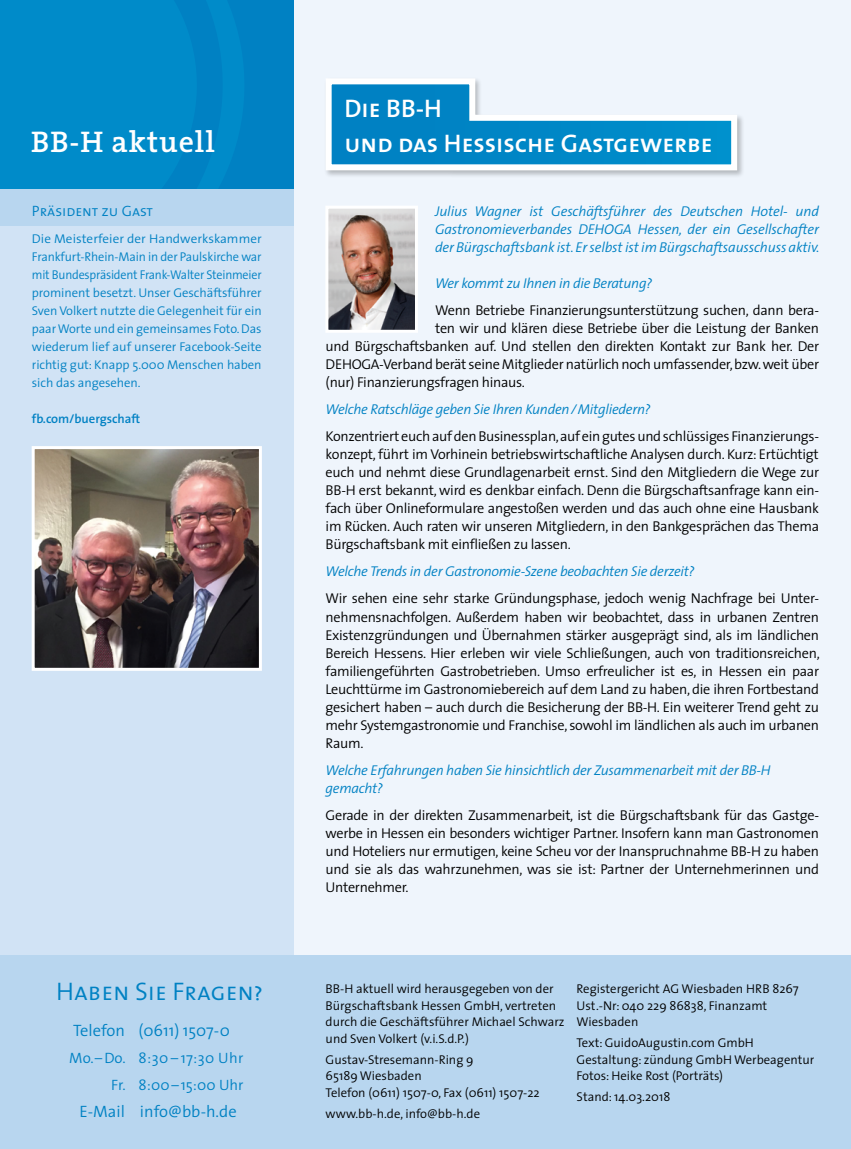
<style>
.page{position:relative;width:851px;height:1149px;background:#fff}
.page>*{position:absolute;margin:0;border:0;box-sizing:border-box;transform-origin:0 0}
.t1{font:600 30px "The Serif";letter-spacing:.03em;color:#fff}
.t2{font:25.5px/34.5px "The Mix Semi Bold Caps";color:#fff}
.t3{font:25.5px "The Sans Semi Light Caps";color:#0081c3}
.t4{font:300 16.5px "The Sans";color:#0081c3}
.t5{font:300 15px/27px "The Sans";color:#0081c3;text-align:right}
.t6{font:15px "The Sans Semi Light Caps";color:#0081c3}
.t7{font:300 14.25px/18px "The Sans";letter-spacing:-.02em;color:#000;text-align:justify}
.t8{font:italic 300 14.25px/18px "The Sans";letter-spacing:-.02em;color:#0081c3;text-align:justify}
.t9{font:300 12.75px/16.5px "The Sans";color:#000}
.t10{font:300 12.75px/18px "The Sans";letter-spacing:-.005em;color:#0081c3;text-align:justify}
.t11{font:600 12.75px "The Sans";letter-spacing:-.005em;color:#0081c3}
</style>
<div class="page">
<div style="left:0;top:0;width:850px;height:1066px;background:#eff5fc"></div>
<div style="left:0;top:178px;width:293px;height:970px;background:#d1e3f5"></div>
<div style="left:0;top:955px;width:850px;height:193px;background:#b8d6ef"></div>
<div style="left:0;top:0;width:293px;height:189px;background:#008bc9"></div>
<svg style="left:850px;top:0;width:1px;height:189px"></svg>
<div style="left:0;top:189px;width:293px;height:36px;background:#b8d6ef"></div>
<img style="left:326px;top:206px;width:92px;height:127px">
<div style="left:324px;top:77px;width:420px;height:101px;background:#000;opacity:.25"></div>
<svg style="left:324px;top:77px;width:416px;height:96px"></svg>
<img style="left:31px;top:446px;width:231px;height:225px">
<h1 class="t1" style="left:31px;top:116px;width:185px">BB-H aktuell</h1>
<p class="t6" style="left:32px;top:199px;width:123px">Präsident zu Gast</p>
<p class="t10" style="left:32px;top:229px;width:231px">Die Meisterfeier der Handwerkskammer Frankfurt-Rhein-Main in der Paulskirche war mit Bundespräsident Frank-Walter Steinmeier prominent besetzt. Unser Geschäftsführer Sven Volkert nutzte die Gelegenheit für ein paar Worte und ein gemeinsames Foto. Das wiederum lief auf unserer Facebook-Seite richtig gut: Knapp 5.000 Menschen haben sich das angesehen.</p>
<p class="t11" style="left:32px;top:408px;width:110px">fb.com/buergschaft</p>
<h2 class="t3" style="left:56px;top:969px;width:208px">Haben Sie Fragen?</h2>
<p class="t4" style="left:73px;top:1016px;width:158px">Telefon (0611) 1507-0</p>
<p class="t5" style="left:69px;top:1043px;width:176px">Mo.–Do. 8:30 – 17:30 Uhr<br>Fr. 8:00–15:00 Uhr</p>
<p class="t4" style="left:79px;top:1097px;width:159px">E-Mail info@bb-h.de</p>
<h2 class="t2" style="left:344px;top:91px;width:369px">Die BB-H<br>und das Hessische Gastgewerbe</h2>
<p class="t8" style="left:435px;top:202px;width:386px">Julius Wagner ist Geschäftsführer des Deutschen Hotel- und Gastronomieverbandes DEHOGA Hessen, der ein Gesellschafter der Bürgschaftsbank ist. Er selbst ist im Bürgschaftsausschuss aktiv.</p>
<p class="t8" style="left:435px;top:274px;width:219px">Wer kommt zu Ihnen in die Beratung?</p>
<p class="t7" style="left:435px;top:301px;width:385px">Wenn Betriebe Finanzierungsunterstützung suchen, dann bera-</p>
<p class="t7" style="left:435px;top:319px;width:385px">ten wir und klären diese Betriebe über die Leistung der Banken</p>
<p class="t7" style="left:325px;top:337px;width:495px">und Bürgschaftsbanken auf. Und stellen den direkten Kontakt zur Bank her. Der</p>
<p class="t7" style="left:325px;top:355px;width:495px">DEHOGA-Verband berät seine Mitglieder natürlich noch umfassender, bzw. weit über</p>
<p class="t7" style="left:325px;top:373px;width:201px">(nur) Finanzierungsfragen hinaus.</p>
<p class="t8" style="left:325px;top:400px;width:326px">Welche Ratschläge geben Sie Ihren Kunden/Mitgliedern?</p>
<p class="t7" style="left:325px;top:427px;width:495px">Konzentriert euch auf den Businessplan, auf ein gutes und schlüssiges Finanzierungs&shy;konzept, führt im Vorhinein betriebswirtschaftliche Analysen durch. Kurz: Ertüchtigt euch und nehmt diese Grundlagenarbeit ernst. Sind den Mitgliedern die Wege zur BB-H erst bekannt, wird es denkbar einfach. Denn die Bürgschaftsanfrage kann ein&shy;fach über Onlineformulare angestoßen werden und das auch ohne eine Hausbank im Rücken. Auch raten wir unseren Mitgliedern, in den Bankgesprächen das Thema Bürgschaftsbank mit einfließen zu lassen.</p>
<p class="t8" style="left:325px;top:562px;width:370px">Welche Trends in der Gastronomie-Szene beobachten Sie derzeit?</p>
<p class="t7" style="left:325px;top:589px;width:495px">Wir sehen eine sehr starke Gründungsphase, jedoch wenig Nachfrage bei Unter&shy;nehmensnachfolgen. Außerdem haben wir beobachtet, dass in urbanen Zentren Existenzgründungen und Übernahmen stärker ausgeprägt sind, als im ländlichen Bereich Hessens. Hier erleben wir viele Schließungen, auch von traditionsreichen, familiengeführten Gastrobetrieben. Umso erfreulicher ist es, in Hessen ein paar Leuchttürme im Gastronomiebereich auf dem Land zu haben, die ihren Fortbestand gesichert haben – auch durch die Besicherung der BB-H. Ein weiterer Trend geht zu mehr Systemgastronomie und Franchise, sowohl im ländlichen als auch im urbanen Raum.</p>
<p class="t8" style="left:325px;top:760px;width:446px">Welche Erfahrungen haben Sie hinsichtlich der Zusammenarbeit mit der BB-H gemacht?</p>
<p class="t7" style="left:325px;top:805px;width:495px">Gerade in der direkten Zusammenarbeit, ist die Bürgschaftsbank für das Gastge&shy;werbe in Hessen ein besonders wichtiger Partner. Insofern kann man Gastronomen und Hoteliers nur ermutigen, keine Scheu vor der Inanspruchnahme BB-H zu haben und sie als das wahrzunehmen, was sie ist: Partner der Unternehmerinnen und Unternehmer.</p>
<p class="t9" style="left:325px;top:980px;width:240px">BB-H aktuell wird herausgegeben von der Bürgschaftsbank Hessen GmbH, vertreten durch die Geschäftsführer Michael Schwarz und Sven Volkert (v.i.S.d.P.)</p>
<p class="t9" style="left:325px;top:1050px;width:215px">Gustav-Stresemann-Ring 9<br>65189 Wiesbaden<br>Telefon (0611) 1507-0, Fax (0611) 1507-22</p>
<p class="t9" style="left:325px;top:1104px;width:156px">www.bb-h.de, info@bb-h.de</p>
<p class="t9" style="left:576px;top:980px;width:223px">Registergericht AG Wiesbaden HRB 8267<br>Ust.-Nr: 040 229 86838, Finanzamt<br>Wiesbaden</p>
<p class="t9" style="left:576px;top:1033px;width:239px">Text: GuidoAugustin.com GmbH<br>Gestaltung: zündung GmbH Werbeagentur<br>Fotos: Heike Rost (Porträts)</p>
<p class="t9" style="left:576px;top:1087px;width:95px">Stand: 14.03.2018</p>
</div>
